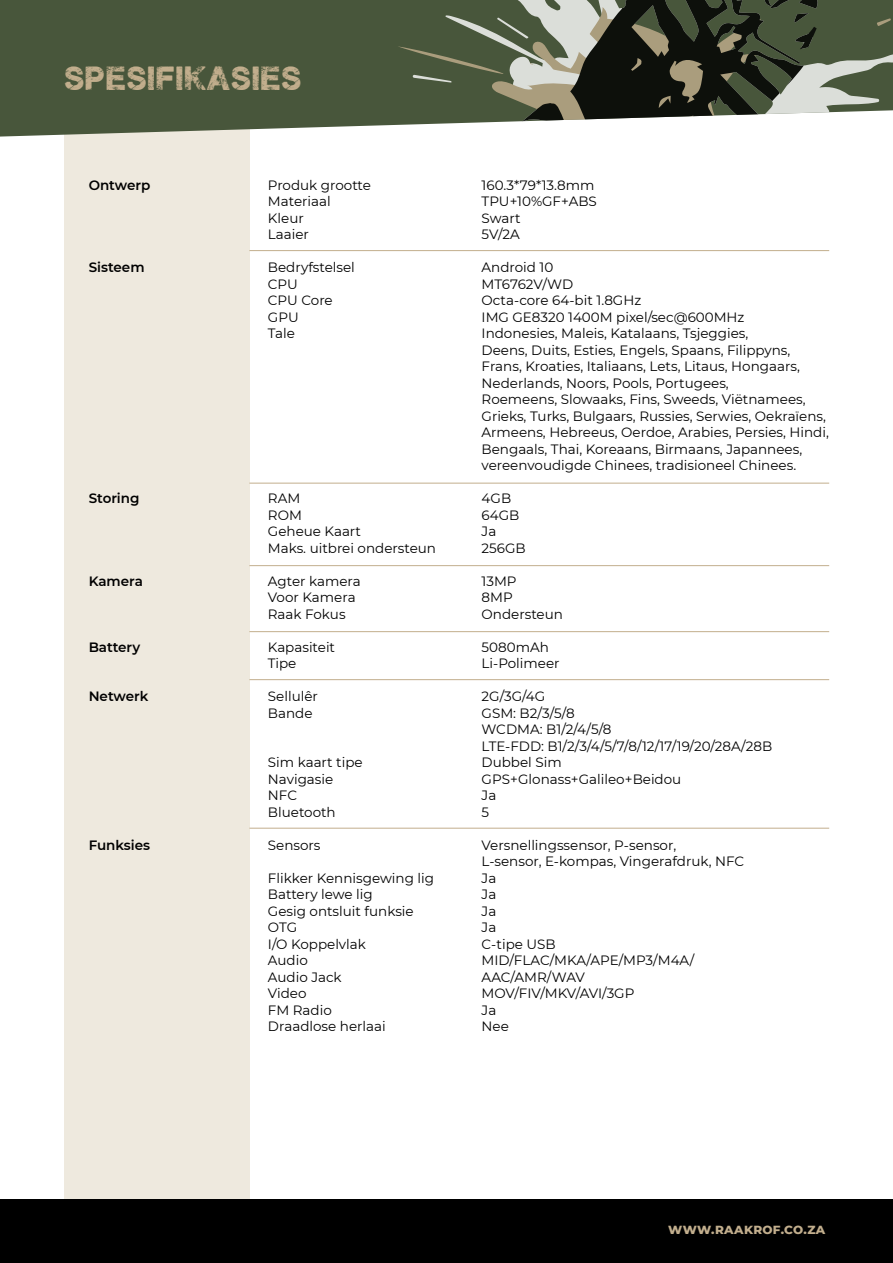
<style>
.page{position:relative;width:893px;height:1263px;background:#fff}
.page>*{position:absolute;margin:0;border:0;box-sizing:border-box;transform-origin:0 0}
.t1{font:26.7px "Plane Crash";color:#c2ae8d}
.t2{font:13.5px/16.5px "Montserrat";color:#000}
.t3{font:600 13.5px "Montserrat";color:#000}
.t4{font:800 12px "Montserrat";letter-spacing:.025em;color:#c2ae8d}
</style>
<div class="page">
<div style="left:64px;top:126px;width:185px;height:1134px;background:#eee9de"></div>
<div style="left:0;top:0;width:397px;height:137px;background:#48563b"></div>
<svg style="left:397px;top:0;width:494px;height:125px;background:#5f6655"></svg>
<hr style="left:249px;top:250px;width:580px;height:1px;background:#c2ae8d">
<hr style="left:249px;top:483px;width:580px;height:1px;background:#c2ae8d">
<hr style="left:249px;top:565px;width:580px;height:1px;background:#c2ae8d">
<hr style="left:249px;top:631px;width:580px;height:1px;background:#c2ae8d">
<hr style="left:249px;top:679px;width:580px;height:1px;background:#c2ae8d">
<hr style="left:249px;top:828px;width:580px;height:1px;background:#c2ae8d">
<div style="left:0;top:1199px;width:893px;height:64px;background:#000"></div>
<h1 class="t1" style="left:64px;top:67px;width:239px">SPESIFIKASIES</h1>
<p class="t3" style="left:89px;top:175px;width:63px">Ontwerp</p>
<p class="t3" style="left:89px;top:258px;width:57px">Sisteem</p>
<p class="t3" style="left:89px;top:489px;width:52px">Storing</p>
<p class="t3" style="left:89px;top:571px;width:56px">Kamera</p>
<p class="t3" style="left:89px;top:637px;width:53px">Battery</p>
<p class="t3" style="left:89px;top:687px;width:61px">Netwerk</p>
<p class="t3" style="left:89px;top:835px;width:63px">Funksies</p>
<p class="t2" style="left:268px;top:176px;width:105px">Produk grootte<br>Materiaal<br>Kleur<br>Laaier</p>
<p class="t2" style="left:268px;top:259px;width:88px">Bedryfstelsel<br>CPU<br>CPU Core<br>GPU<br>Tale</p>
<p class="t2" style="left:268px;top:490px;width:170px">RAM<br>ROM<br>Geheue Kaart<br>Maks. uitbrei ondersteun</p>
<p class="t2" style="left:268px;top:572px;width:94px">Agter kamera<br>Voor Kamera<br>Raak Fokus</p>
<p class="t2" style="left:268px;top:638px;width:69px">Kapasiteit<br>Tipe</p>
<p class="t2" style="left:268px;top:688px;width:52px">Sellulêr<br>Bande</p>
<p class="t2" style="left:268px;top:754px;width:96px">Sim kaart tipe<br>Navigasie<br>NFC<br>Bluetooth</p>
<p class="t2" style="left:268px;top:836px;width:54px">Sensors</p>
<p class="t2" style="left:268px;top:869px;width:168px">Flikker Kennisgewing lig<br>Battery lewe lig<br>Gesig ontsluit funksie<br>OTG<br>I/O Koppelvlak<br>Audio<br>Audio Jack<br>Video<br>FM Radio<br>Draadlose herlaai</p>
<p class="t2" style="left:482px;top:176px;width:117px">160.3*79*13.8mm<br>TPU+10%GF+ABS<br>Swart<br>5V/2A</p>
<p class="t2" style="left:482px;top:258px;width:349px">Android 10<br>MT6762V/WD<br>Octa-core 64-bit 1.8GHz<br>IMG GE8320 1400M pixel/sec@600MHz<br>Indonesies, Maleis, Katalaans, Tsjeggies,<br>Deens, Duits, Esties, Engels, Spaans, Filippyns, Frans, Kroaties, Italiaans, Lets, Litaus, Hongaars, Nederlands, Noors, Pools, Portugees,<br>Roemeens, Slowaaks, Fins, Sweeds, Viëtnamees, Grieks, Turks, Bulgaars, Russies, Serwies, Oekraïens, Armeens, Hebreeus, Oerdoe, Arabies, Persies, Hindi, Bengaals, Thai, Koreaans, Birmaans, Japannees, vereenvoudigde Chinees, tradisioneel Chinees.</p>
<p class="t2" style="left:482px;top:489px;width:46px">4GB<br>64GB<br>Ja<br>256GB</p>
<p class="t2" style="left:482px;top:572px;width:83px">13MP<br>8MP<br>Ondersteun</p>
<p class="t2" style="left:482px;top:638px;width:80px">5080mAh<br>Li-Polimeer</p>
<p class="t2" style="left:482px;top:687px;width:292px">2G/3G/4G<br>GSM: B2/3/5/8<br>WCDMA: B1/2/4/5/8<br>LTE-FDD: B1/2/3/4/5/7/8/12/17/19/20/28A/28B<br>Dubbel Sim<br>GPS+Glonass+Galileo+Beidou<br>Ja<br>5</p>
<p class="t2" style="left:482px;top:836px;width:264px">Versnellingssensor, P-sensor,<br>L-sensor, E-kompas, Vingerafdruk, NFC<br>Ja<br>Ja<br>Ja<br>Ja<br>C-tipe USB<br>MID/FLAC/MKA/APE/MP3/M4A/<br>AAC/AMR/WAV<br>MOV/FIV/MKV/AVI/3GP<br>Ja<br>Nee</p>
<p class="t4" style="left:668px;top:1221px;width:158px">WWW.RAAKROF.CO.ZA</p>
</div>
